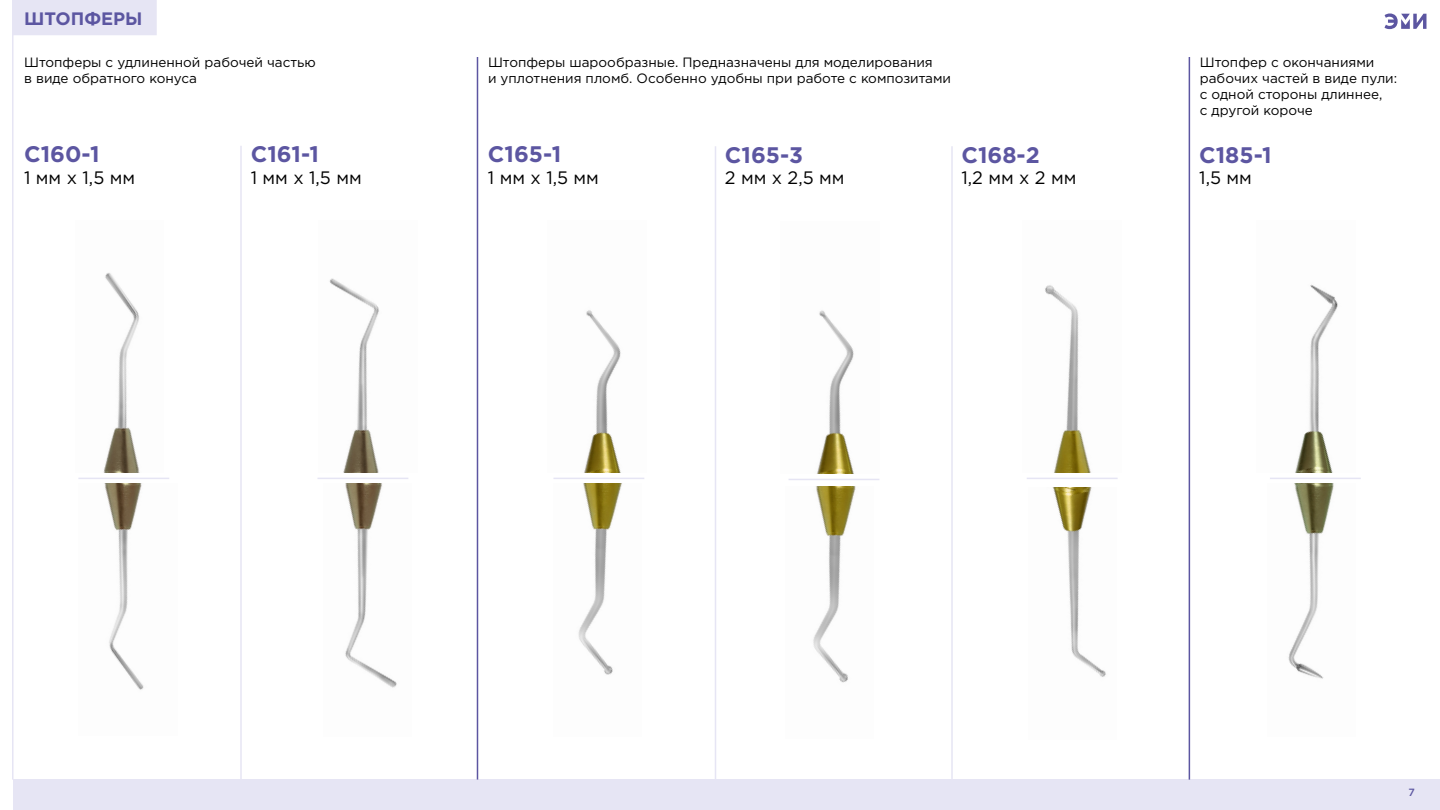
<style>
.page{position:relative;width:1440px;height:810px;background:#fff}
.page>*{position:absolute;margin:0;border:0;box-sizing:border-box;transform-origin:0 0}
.t1{font:700 22.5px "Gotham Pro";color:#5c56a1}
.t2{font:18px "Gotham Pro";color:#000}
.t3{font:700 18px "Gotham Pro";color:#5c56a1}
.t4{font:13.5px/16.2px "Gotham Pro";color:#000}
.t5{font:500 10.5px "Gotham Pro";color:#5c56a1}
</style>
<div class="page">
<div style="left:14px;top:780px;width:1426px;height:30px;background:#e6e5f4"></div>
<img style="left:1295px;top:284px;width:43px;height:189px">
<img style="left:1288px;top:484px;width:46px;height:195px">
<img style="left:816px;top:310px;width:38px;height:164px">
<img style="left:813px;top:487px;width:43px;height:196px">
<img style="left:104px;top:484px;width:40px;height:206px">
<img style="left:103px;top:273px;width:37px;height:200px">
<hr style="left:240px;top:146px;width:2px;height:633px;background:#e6e5f4">
<hr style="left:12px;top:34px;width:2px;height:746px;background:#e6e5f4">
<div style="left:12px;top:0;width:145px;height:35px;background:#e6e5f4"></div>
<img style="left:329px;top:278px;width:50px;height:195px">
<img style="left:584px;top:310px;width:37px;height:163px">
<img style="left:1045px;top:285px;width:46px;height:188px">
<img style="left:345px;top:484px;width:52px;height:204px">
<img style="left:578px;top:484px;width:44px;height:191px">
<img style="left:1052px;top:487px;width:54px;height:190px">
<hr style="left:477px;top:57px;width:1px;height:723px;background:#5c56a1">
<hr style="left:1189px;top:57px;width:1px;height:723px;background:#5c56a1">
<hr style="left:715px;top:146px;width:1px;height:633px;background:#e6e5f4">
<hr style="left:951px;top:146px;width:2px;height:633px;background:#e6e5f4">
<svg style="left:1384px;top:14px;width:42px;height:15px"></svg>
<hr style="left:78px;top:478px;width:91px;height:1px;background:#e6e5f4">
<hr style="left:317px;top:478px;width:91px;height:1px;background:#e6e5f4">
<hr style="left:553px;top:478px;width:91px;height:1px;background:#e6e5f4">
<hr style="left:789px;top:479px;width:90px;height:1px;background:#e6e5f4">
<hr style="left:1027px;top:478px;width:91px;height:1px;background:#e6e5f4">
<hr style="left:1270px;top:478px;width:91px;height:1px;background:#e6e5f4">
<h2 class="t3" style="left:24px;top:8px;width:120px">ШТОПФЕРЫ</h2>
<p class="t4" style="left:24px;top:54px;width:293px">Штопферы с удлиненной рабочей частью в виде обратного конуса</p>
<p class="t4" style="left:488px;top:54px;width:465px">Штопферы шарообразные. Предназначены для моделирования<br>и уплотнения пломб. Особенно удобны при работе с композитами</p>
<p class="t4" style="left:1200px;top:54px;width:199px">Штопфер с окончаниями рабочих частей в виде пули: с одной стороны длиннее,<br>с другой короче</p>
<h1 class="t1" style="left:24px;top:141px;width:77px">С160-1</h1>
<h2 class="t2" style="left:24px;top:167px;width:113px">1 мм х 1,5 мм</h2>
<h1 class="t1" style="left:251px;top:141px;width:70px">С161-1</h1>
<h2 class="t2" style="left:251px;top:167px;width:113px">1 мм х 1,5 мм</h2>
<h1 class="t1" style="left:488px;top:141px;width:75px">С165-1</h1>
<h2 class="t2" style="left:488px;top:167px;width:113px">1 мм х 1,5 мм</h2>
<h1 class="t1" style="left:725px;top:142px;width:80px">С165-3</h1>
<h2 class="t2" style="left:725px;top:168px;width:121px">2 мм х 2,5 мм</h2>
<h1 class="t1" style="left:961px;top:142px;width:80px">С168-2</h1>
<h2 class="t2" style="left:961px;top:168px;width:117px">1,2 мм х 2 мм</h2>
<h1 class="t1" style="left:1199px;top:142px;width:74px">С185-1</h1>
<h2 class="t2" style="left:1199px;top:168px;width:54px">1,5 мм</h2>
<p class="t5" style="left:1408px;top:787px;width:8px">7</p>
</div>
